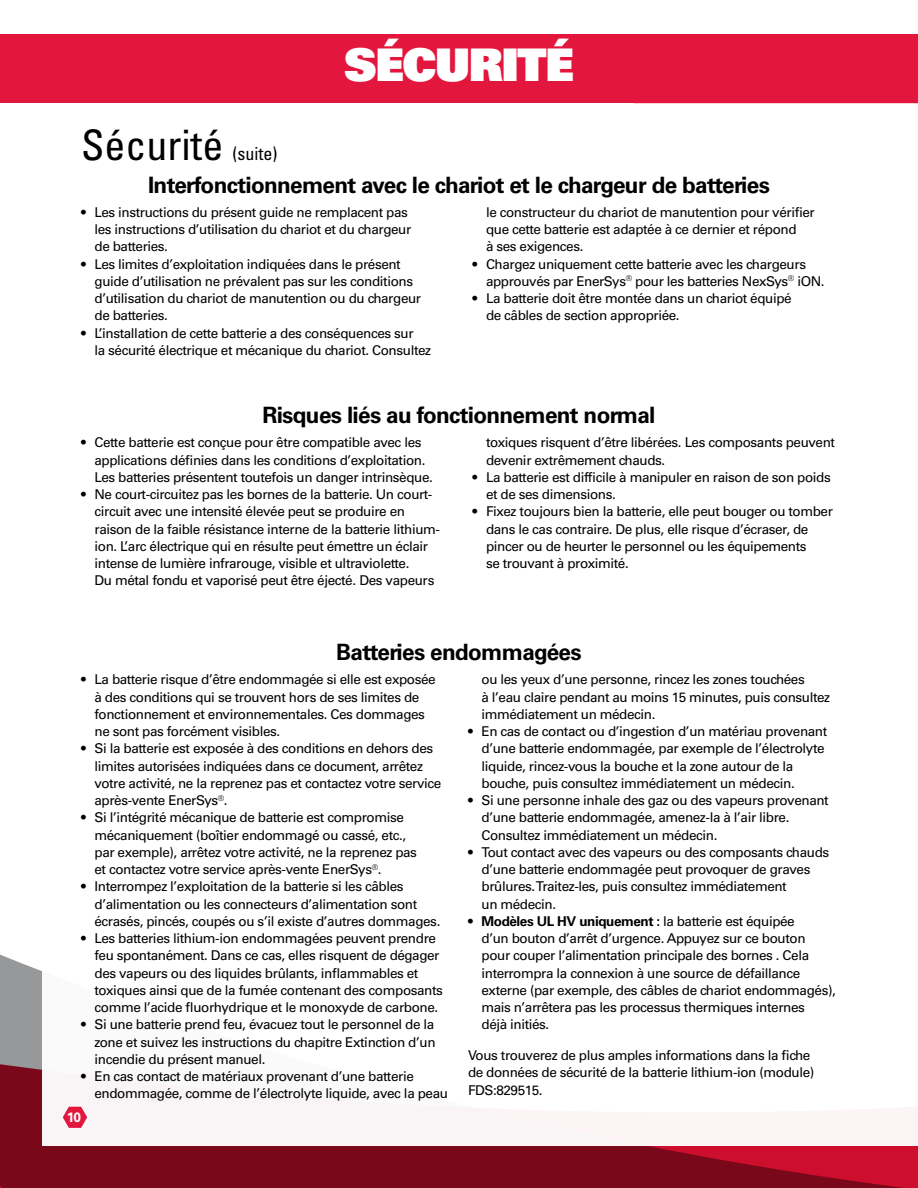
<style>
.page{position:relative;width:918px;height:1188px;background:#fff}
.page>*{position:absolute;margin:0;border:0;box-sizing:border-box;transform-origin:0 0}
.t1{font:45px "Univers LT Std X Black";letter-spacing:-.03em;color:#fff}
.Labels{font:condensed 42px "Univers LT Std";color:#000}
.Labels-2{font:700 22.5px "Univers LT Std";letter-spacing:-.03em;color:#000}
.Labels-3{font:condensed 18px "Univers LT Std";color:#000}
.Labels-4{font:13.5px/17.2px "Univers LT Std";letter-spacing:-.03em;color:#000}
.t2{font:700 13.5px "Univers LT Std";color:#fff}
.s1{font-weight:700}
</style>
<div class="page">
<svg style="left:0;top:954px;width:918px;height:234px;background:#88182b"></svg>
<div style="left:42px;top:857px;width:876px;height:289px;background:#fff"></div>
<div style="left:0;top:35px;width:918px;height:68px;background:#e3173e"></div>
<svg style="left:63px;top:1107px;width:24px;height:21px"></svg>
<p class="Labels" style="left:81px;top:118px;width:144px">Sécurité</p>
<p class="Labels-3" style="left:233px;top:142px;width:46px">(suite)</p>
<p class="t1" style="left:344px;top:35px;width:231px">SÉCURITÉ</p>
<p class="Labels-2" style="left:148px;top:172px;width:623px">Interfonctionnement avec le chariot et le chargeur de batteries</p>
<p class="Labels-4" style="left:94px;top:204px;width:318px;text-indent:-14px">• Les instructions du présent guide ne remplacent pas les instructions d’utilisation du chariot et du chargeur de batteries.</p>
<p class="Labels-4" style="left:94px;top:255px;width:328px;text-indent:-14px">• Les limites d’exploitation indiquées dans le présent guide d’utilisation ne prévalent pas sur les conditions d’utilisation du chariot de manutention ou du chargeur de batteries.</p>
<p class="Labels-4" style="left:94px;top:324px;width:338px;text-indent:-14px">• L’installation de cette batterie a des conséquences sur<br>la sécurité électrique et mécanique du chariot. Consultez</p>
<p class="Labels-4" style="left:486px;top:204px;width:330px">le constructeur du chariot de manutention pour vérifier que cette batterie est adaptée à ce dernier et répond<br>à ses exigences.</p>
<p class="Labels-4" style="left:486px;top:255px;width:340px;text-indent:-14px">• Chargez uniquement cette batterie avec les chargeurs approuvés par EnerSys<sup>®</sup> pour les batteries NexSys<sup>®</sup> iON.</p>
<p class="Labels-4" style="left:486px;top:290px;width:307px;text-indent:-14px">• La batterie doit être montée dans un chariot équipé de câbles de section appropriée.</p>
<p class="Labels-2" style="left:262px;top:402px;width:395px">Risques liés au fonctionnement normal</p>
<p class="Labels-4" style="left:94px;top:434px;width:340px;text-indent:-14px">• Cette batterie est conçue pour être compatible avec les applications définies dans les conditions d’exploitation.<br>Les batteries présentent toutefois un danger intrinsèque.</p>
<p class="Labels-4" style="left:94px;top:486px;width:347px;text-indent:-14px">• Ne court-circuitez pas les bornes de la batterie. Un court&shy;circuit avec une intensité élevée peut se produire en raison de la faible résistance interne de la batterie lithium&shy;ion. L’arc électrique qui en résulte peut émettre un éclair intense de lumière infrarouge, visible et ultraviolette.<br>Du métal fondu et vaporisé peut être éjecté. Des vapeurs</p>
<p class="Labels-4" style="left:486px;top:434px;width:351px">toxiques risquent d’être libérées. Les composants peuvent devenir extrêmement chauds.</p>
<p class="Labels-4" style="left:486px;top:469px;width:346px;text-indent:-14px">• La batterie est difficile à manipuler en raison de son poids et de ses dimensions.</p>
<p class="Labels-4" style="left:486px;top:503px;width:349px;text-indent:-14px">• Fixez toujours bien la batterie, elle peut bouger ou tomber dans le cas contraire. De plus, elle risque d’écraser, de pincer ou de heurter le personnel ou les équipements<br>se trouvant à proximité.</p>
<p class="Labels-2" style="left:336px;top:639px;width:247px">Batteries endommagées</p>
<p class="Labels-4" style="left:94px;top:671px;width:343px;text-indent:-14px">• La batterie risque d’être endommagée si elle est exposée à des conditions qui se trouvent hors de ses limites de fonctionnement et environnementales. Ces dommages ne sont pas forcément visibles.</p>
<p class="Labels-4" style="left:94px;top:740px;width:348px;text-indent:-14px">• Si la batterie est exposée à des conditions en dehors des limites autorisées indiquées dans ce document, arrêtez votre activité, ne la reprenez pas et contactez votre service après-vente EnerSys<sup>®</sup>.</p>
<p class="Labels-4" style="left:94px;top:809px;width:324px;text-indent:-14px">• Si l’intégrité mécanique de batterie est compromise mécaniquement (boîtier endommagé ou cassé, etc., par exemple), arrêtez votre activité, ne la reprenez pas et contactez votre service après-vente EnerSys<sup>®</sup>.</p>
<p class="Labels-4" style="left:94px;top:878px;width:347px;text-indent:-14px">• Interrompez l’exploitation de la batterie si les câbles d’alimentation ou les connecteurs d’alimentation sont écrasés, pincés, coupés ou s’il existe d’autres dommages.</p>
<p class="Labels-4" style="left:94px;top:930px;width:350px;text-indent:-14px">• Les batteries lithium-ion endommagées peuvent prendre feu spontanément. Dans ce cas, elles risquent de dégager des vapeurs ou des liquides brûlants, inflammables et toxiques ainsi que de la fumée contenant des composants comme l’acide fluorhydrique et le monoxyde de carbone.</p>
<p class="Labels-4" style="left:94px;top:1016px;width:343px;text-align:justify;text-indent:-14px">• Si une batterie prend feu, évacuez tout le personnel de la zone et suivez les instructions du chapitre Extinction d’un incendie du présent manuel.</p>
<p class="Labels-4" style="left:94px;top:1068px;width:355px;text-indent:-14px">• En cas contact de matériaux provenant d’une batterie endommagée, comme de l’électrolyte liquide, avec la peau</p>
<p class="Labels-4" style="left:482px;top:671px;width:350px">ou les yeux d’une personne, rincez les zones touchées<br>à l’eau claire pendant au moins 15 minutes, puis consultez immédiatement un médecin.</p>
<p class="Labels-4" style="left:482px;top:723px;width:347px;text-indent:-14px">• En cas de contact ou d’ingestion d’un matériau provenant d’une batterie endommagée, par exemple de l’électrolyte liquide, rincez-vous la bouche et la zone autour de la bouche, puis consultez immédiatement un médecin.</p>
<p class="Labels-4" style="left:482px;top:792px;width:349px;text-indent:-14px">• Si une personne inhale des gaz ou des vapeurs provenant d’une batterie endommagée, amenez-la à l’air libre.<br>Consultez immédiatement un médecin.</p>
<p class="Labels-4" style="left:482px;top:843px;width:349px;text-indent:-14px">• Tout contact avec des vapeurs ou des composants chauds d’une batterie endommagée peut provoquer de graves brûlures. Traitez-les, puis consultez immédiatement<br>un médecin.</p>
<p class="Labels-4" style="left:482px;top:912px;width:356px;text-indent:-14px"><span class="s1">• Modèles UL HV uniquement :</span> la batterie est équipée<br>d’un bouton d’arrêt d’urgence. Appuyez sur ce bouton pour couper l’alimentation principale des bornes . Cela interrompra la connexion à une source de défaillance externe (par exemple, des câbles de chariot endommagés), mais n’arrêtera pas les processus thermiques internes<br>déjà initiés.</p>
<p class="Labels-4" style="left:468px;top:1047px;width:348px">Vous trouverez de plus amples informations dans la fiche de données de sécurité de la batterie lithium-ion (module)<br>FDS:829515.</p>
<p class="t2" style="left:67px;top:1110px;width:16px">10</p>
</div>
